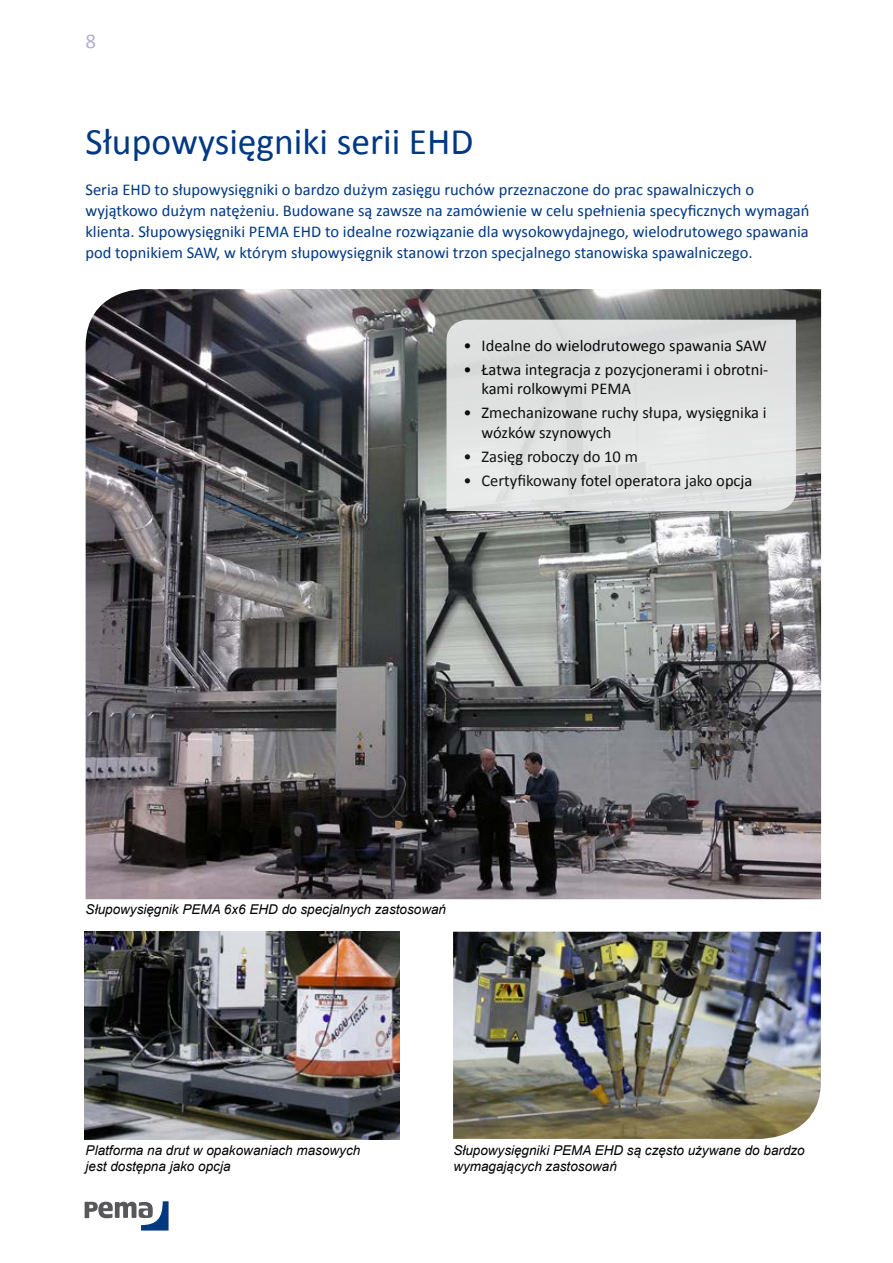
<style>
.page{position:relative;width:893px;height:1263px;background:#fff}
.page>*{position:absolute;margin:0;border:0;box-sizing:border-box;transform-origin:0 0}
.t1{font:37.5px "Calibri";color:#003882}
.t2{font:21px "Calibri";color:#b4b1d1}
.t3{font:16.5px/21px "Calibri";color:#003882}
.t4{font:16.5px/19.8px "Calibri";color:#000}
.t5{font:italic 13.5px/16.2px "Arial";color:#000}
</style>
<div class="page">
<svg style="left:85px;top:1201px;width:84px;height:29px"></svg>
<img style="left:86px;top:289px;width:735px;height:610px">
<img style="left:453px;top:932px;width:368px;height:207px">
<img style="left:85px;top:931px;width:315px;height:208px">
<svg style="left:446px;top:320px;width:350px;height:191px;fill:#e0e1e0"></svg>
<p class="t2" style="left:85px;top:28px;width:12px">8</p>
<h1 class="t1" style="left:85px;top:118px;width:389px">Słupowysięgniki serii EHD</h1>
<p class="t3" style="left:85px;top:179px;width:725px">Seria EHD to słupowysięgniki o bardzo dużym zasięgu ruchów przeznaczone do prac spawalniczych o wyjątkowo dużym natężeniu. Budowane są zawsze na zamówienie w celu spełnienia specyficznych wymagań klienta. Słupowysięgniki PEMA EHD to idealne rozwiązanie dla wysokowydajnego, wielodrutowego spawania pod topnikiem SAW, w którym słupowysięgnik stanowi trzon specjalnego stanowiska spawalniczego.</p>
<p class="t4" style="left:463px;top:335px;width:305px">• Idealne do wielodrutowego spawania SAW</p>
<p class="t4" style="left:481px;top:359px;width:288px;text-indent:-18px">• Łatwa integracja z pozycjonerami i obrotni&shy;kami rolkowymi PEMA</p>
<p class="t4" style="left:481px;top:403px;width:287px;text-indent:-18px">• Zmechanizowane ruchy słupa, wysięgnika i wózków szynowych</p>
<p class="t4" style="left:463px;top:447px;width:176px">• Zasięg roboczy do 10 m</p>
<p class="t4" style="left:463px;top:471px;width:290px">• Certyfikowany fotel operatora jako opcja</p>
<p class="t5" style="left:86px;top:902px;width:362px">Słupowysięgnik PEMA 6x6 EHD do specjalnych zastosowań</p>
<p class="t5" style="left:86px;top:1142px;width:276px">Platforma na drut w opakowaniach masowych jest dostępna jako opcja</p>
<p class="t5" style="left:453px;top:1142px;width:353px">Słupowysięgniki PEMA EHD są często używane do bardzo wymagających zastosowań</p>
</div>
